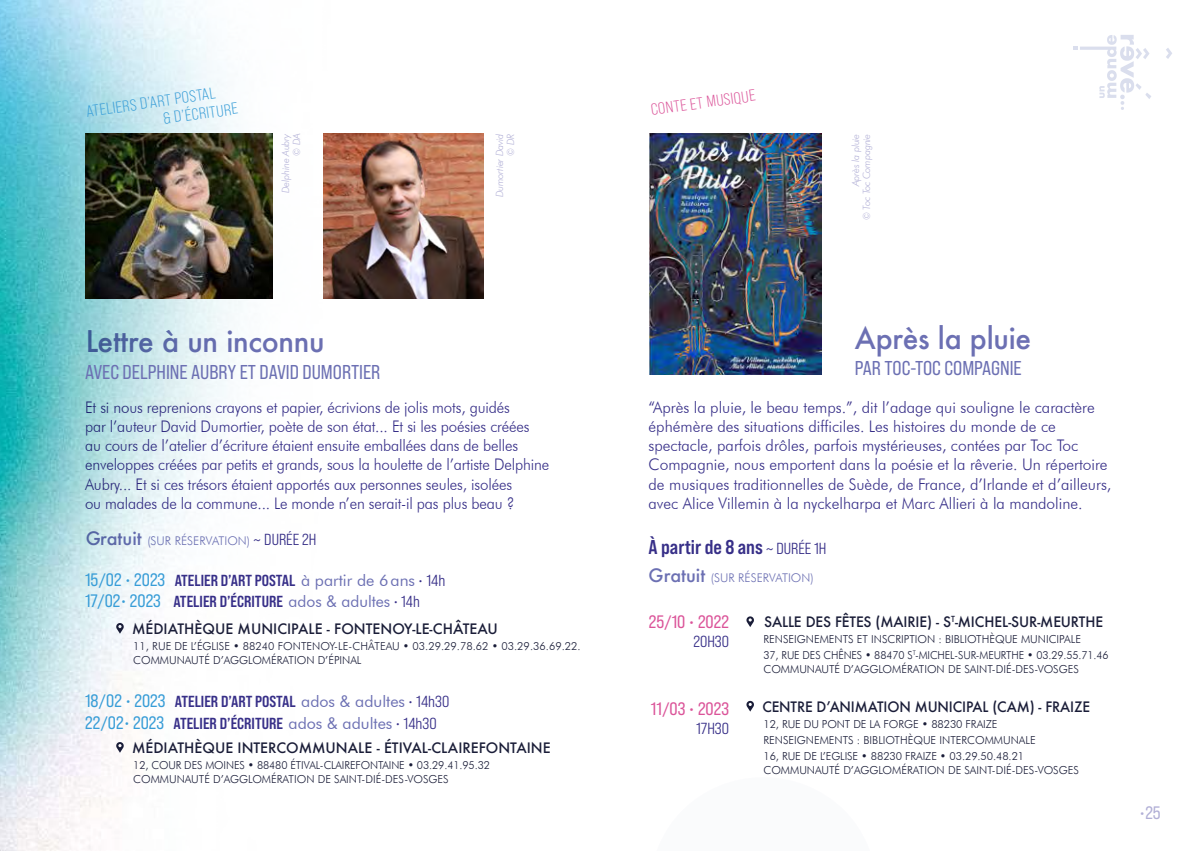
<style>
.page{position:relative;width:1191px;height:851px;background:#fff}
.page>*{position:absolute;margin:0;border:0;box-sizing:border-box;transform-origin:0 0}
.t1{font:500 29px "Futura";letter-spacing:-.01em;color:#6c70b3}
.t2{font:20px "Bebas Neue Pro Sm E Rg";color:#6c70b3}
.t3{font:20px "Bebas Neue Pro Sm E Bd";color:#372f88}
.t4{font:18px "Bebas Neue Pro Sm E Rg";color:#db5499}
.t5{font:18px "Bebas Neue Pro Sm E Rg";color:#b1afd6}
.t6{font:300 16px/19.2px "Futura BT";letter-spacing:-.01em;color:#372f88;scale:.94 1}
.t7{font:300 16px/19.2px "Futura BT";letter-spacing:-.01em;color:#372f88}
.t8{font:16px "Bebas Neue Pro Sm E Bd";color:#372f88}
.t9{font:16px/18px "Bebas Neue Pro Sm E Bk";color:#389dd7}
.t10{font:16px "Bebas Neue Pro Sm E Bk";color:#db5499}
.t11{font:16px "Bebas Neue Pro Sm E Md";color:#372f88}
.t12{font:500 14px "Futura";color:#1a1d38}
.t13{font:300 12px "Futura BT";color:#6c70b3}
.t14{font:300 11px/16px "Futura BT";color:#1a1d38}
.t15{font:italic 300 10px/11px "Futura BT";letter-spacing:-.01em;color:#b1afd6;text-align:right;scale:.95 1}
.s1{font-family:"Futura";font-weight:500;font-size:18px}
.s2{font-family:"Bebas Neue Pro Sm E Md";font-weight:400;font-size:16px;color:#372f88}
.s3{font-family:"Bebas Neue Pro Sm E Md";font-size:16px}
.s4{font-family:"Bebas Neue Pro Sm E Rg";font-size:18px;color:#389dd7}
.s5{font-family:"Futura BT";color:#6c70b3}
.s6{font-family:"Bebas Neue Pro Sm E Md"}
</style>
<div class="page">
<img style="left:1px;top:0;width:329px;height:850px">
<img style="left:0;top:0;width:1px;height:850px">
<svg style="left:1166px;top:48px;width:6px;height:11px"></svg>
<svg style="left:1073px;top:35px;width:78px;height:75px"></svg>
<img style="left:649px;top:134px;width:172px;height:240px">
<img style="left:85px;top:134px;width:188px;height:165px">
<img style="left:323px;top:134px;width:160px;height:165px">
<svg style="left:116px;top:742px;width:8px;height:10px"></svg>
<svg style="left:116px;top:623px;width:8px;height:10px"></svg>
<svg style="left:746px;top:700px;width:8px;height:11px"></svg>
<svg style="left:746px;top:616px;width:8px;height:11px"></svg>
<h3 class="t9" style="left:160px;top:92px;width:77px;text-indent:-75px;rotate:-8deg">ATELIERS D’ART POSTAL<br>&amp; D’ÉCRITURE</h3>
<h3 class="t10" style="left:649px;top:100px;width:107px;rotate:-8deg">CONTE ET MUSIQUE</h3>
<p class="t15" style="left:280px;top:193px;width:65px;rotate:-90deg">Delphine Aubry © DA</p>
<p class="t15" style="left:494px;top:197px;width:68px;rotate:-90deg">Dumortier David © DR</p>
<p class="t15" style="left:850px;top:220px;width:92px;rotate:-90deg">Après la pluie<br>© Toc Toc Compagnie</p>
<h1 class="t1" style="left:85px;top:322px;width:241px">Lettre à un inconnu</h1>
<h1 class="t1" style="left:855px;top:318px;width:178px">Après la pluie</h1>
<h2 class="t2" style="left:85px;top:360px;width:297px">AVEC DELPHINE AUBRY ET DAVID DUMORTIER</h2>
<h2 class="t2" style="left:855px;top:356px;width:168px">PAR TOC-TOC COMPAGNIE</h2>
<p class="t6" style="left:85px;top:397px;width:495px">Et si nous reprenions crayons et papier, écrivions de jolis mots, guidés<br>par l’auteur David Dumortier, poète de son état... Et si les poésies créées au cours de l’atelier d’écriture étaient ensuite emballées dans de belles enveloppes créées par petits et grands, sous la houlette de l’artiste Delphine Aubry... Et si ces trésors étaient apportés aux personnes seules, isolées<br>ou malades de la commune... Le monde n’en serait-il pas plus beau ?</p>
<p class="t13" style="left:85px;top:533px;width:233px"><span class="s1">Gratuit</span> (SUR RÉSERVATION) <span class="s2">~ DURÉE 2H</span></p>
<p class="t7" style="left:648px;top:397px;width:464px">“Après la pluie, le beau temps.”, dit l’adage qui souligne le caractère éphémère des situations difficiles. Les histoires du monde de ce spectacle, parfois drôles, parfois mystérieuses, contées par Toc Toc Compagnie, nous emportent dans la poésie et la rêverie. Un répertoire de musiques traditionnelles de Suède, de France, d’Irlande et d’ailleurs, avec Alice Villemin à la nyckelharpa et Marc Allieri à la mandoline.</p>
<h2 class="t3" style="left:648px;top:534px;width:179px">À partir de 8 ans <span class="s3">~ DURÉE 1H</span></h2>
<h3 class="t8" style="left:85px;top:570px;width:362px"><span class="s4">15/02 • 2023</span> ATELIER D’ART POSTAL <span class="s5">à partir de 6ans</span> <span class="s6">• 14h</span></h3>
<h3 class="t8" style="left:85px;top:591px;width:336px"><span class="s4">17/02• 2023</span> ATELIER D’ÉCRITURE <span class="s5">ados &amp; adultes</span> <span class="s6">• 14h</span></h3>
<p class="t12" style="left:132px;top:618px;width:367px">MÉDIATHÈQUE MUNICIPALE - FONTENOY-LE-CHÂTEAU</p>
<p class="t14" style="left:133px;top:638px;width:449px;line-height:14px">11, RUE DE L’ÉGLISE • 88240 FONTENOY-LE-CHÂTEAU • 03.29.29.78.62 • 03.29.36.69.22.<br>COMMUNAUTÉ D’AGGLOMÉRATION D’ÉPINAL</p>
<h3 class="t8" style="left:85px;top:691px;width:366px"><span class="s4">18/02 • 2023</span> ATELIER D’ART POSTAL <span class="s5">ados &amp; adultes</span> <span class="s6">• 14h30</span></h3>
<h3 class="t8" style="left:85px;top:713px;width:353px"><span class="s4">22/02• 2023</span> ATELIER D’ÉCRITURE <span class="s5">ados &amp; adultes</span> <span class="s6">• 14h30</span></h3>
<p class="t12" style="left:132px;top:737px;width:420px">MÉDIATHÈQUE INTERCOMMUNALE - ÉTIVAL-CLAIREFONTAINE</p>
<p class="t14" style="left:133px;top:757px;width:358px;line-height:14px">12, COUR DES MOINES • 88480 ÉTIVAL-CLAIREFONTAINE • 03.29.41.95.32<br>COMMUNAUTÉ D’AGGLOMÉRATION DE SAINT-DIÉ-DES-VOSGES</p>
<p class="t13" style="left:648px;top:570px;width:167px"><span class="s1">Gratuit</span> (SUR RÉSERVATION)</p>
<h3 class="t4" style="left:649px;top:611px;width:82px">25/10 • 2022</h3>
<h3 class="t11" style="left:693px;top:632px;width:37px">20H30</h3>
<h3 class="t4" style="left:651px;top:698px;width:80px">11/03 • 2023</h3>
<h3 class="t11" style="left:696px;top:719px;width:34px">17H30</h3>
<p class="t12" style="left:764px;top:612px;width:340px">SALLE DES FÊTES (MAIRIE) - S<sup>T</sup>-MICHEL-SUR-MEURTHE</p>
<p class="t14" style="left:763px;top:631px;width:347px">RENSEIGNEMENTS ET INSCRIPTION : BIBLIOTHÈQUE MUNICIPALE<br>37, RUE DES CHÊNES • 88470 S<sup>T</sup>-MICHEL-SUR-MEURTHE • 03.29.55.71.46</p>
<p class="t14" style="left:763px;top:661px;width:317px">COMMUNAUTÉ D’AGGLOMÉRATION DE SAINT-DIÉ-DES-VOSGES</p>
<p class="t12" style="left:762px;top:696px;width:329px">CENTRE D’ANIMATION MUNICIPAL (CAM) - FRAIZE</p>
<p class="t14" style="left:763px;top:715px;width:274px">12, RUE DU PONT DE LA FORGE • 88230 FRAIZE<br>RENSEIGNEMENTS : BIBLIOTHÈQUE INTERCOMMUNALE<br>16, RUE DE L’EGLISE • 88230 FRAIZE • 03.29.50.48.21</p>
<p class="t14" style="left:763px;top:761px;width:317px">COMMUNAUTÉ D’AGGLOMÉRATION DE SAINT-DIÉ-DES-VOSGES</p>
<h3 class="t5" style="left:1139px;top:802px;width:23px">•25</h3>
</div>
